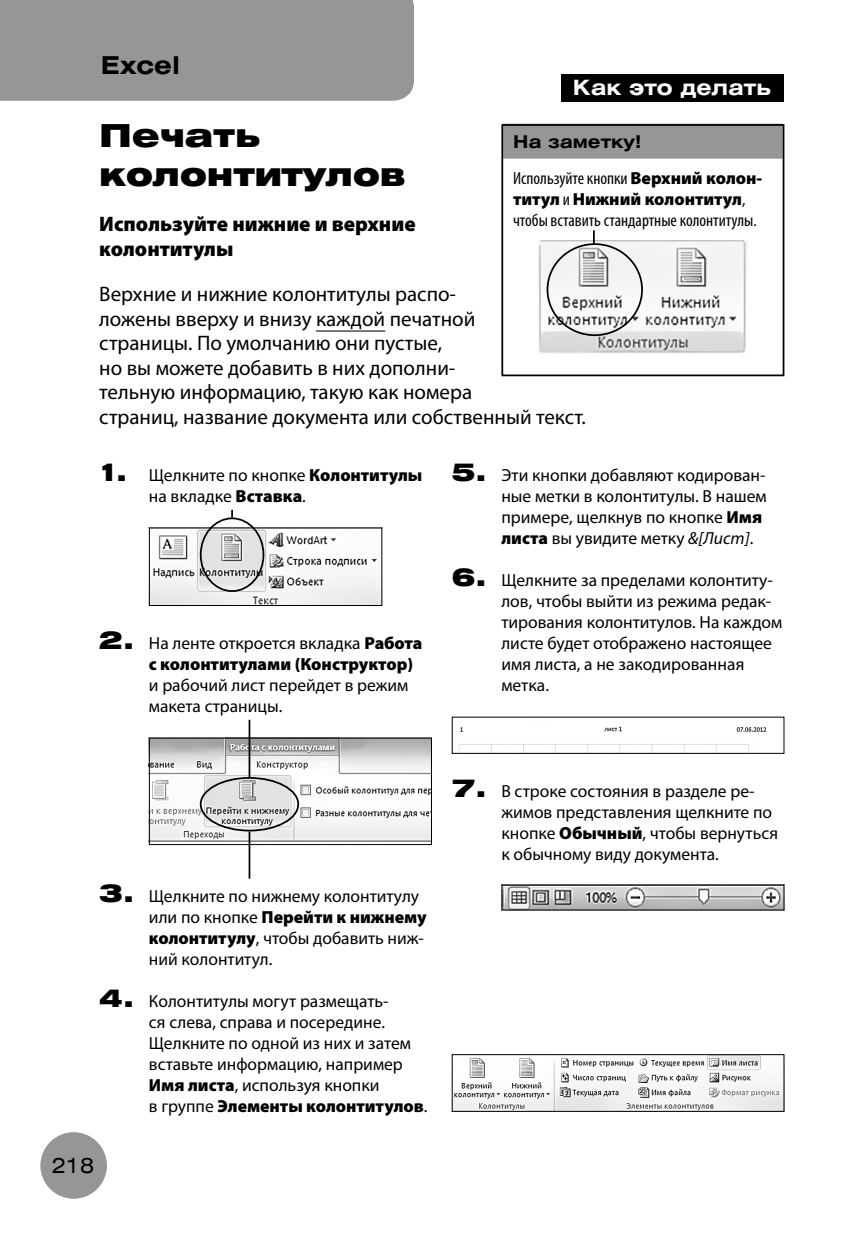
<style>
.page{position:relative;width:844px;height:1241px;background:#fff}
.page>*{position:absolute;margin:0;border:0;box-sizing:border-box;transform-origin:0 0}
._00_Head1{font:900 31.5px/38.5px "Helios Ext";color:#000}
.t1{font:700 24.5px "Helios Ext";color:#000}
._01_Text1{font:21px/24.5px "Myriad Pro";color:#000}
._00_Head4{font:900 21px/24.5px "Myriad Pro";color:#000}
.t2{font:700 21px "Helios Ext";color:#fff}
.t3{font:21px "Helios Ext";color:#000}
._01_NumberList{font:17.5px/21px "Myriad Pro";color:#000}
._02_Zametka2{font:condensed 17.5px/21px "Myriad Pro";color:#000}
._02_Zametka1{font:700 17.5px "Helios Ext";color:#000}
.s1{font-weight:900;font-stretch:normal}
.s2{font-family:"Helios Ext";font-weight:900;font-size:24.5px}
.s3{font-weight:900}
.s4{font-style:italic}
</style>
<div class="page">
<div style="left:0;top:0;width:414px;height:101px;background:#969696"></div>
<div style="left:40px;top:1131px;width:67px;height:67px;background:#969696;border-radius:50%"></div>
<div style="left:561px;top:74px;width:222px;height:28px;background:#000"></div>
<div style="left:503px;top:124px;width:279px;height:35px;background:#969696"></div>
<img style="left:538px;top:240px;width:209px;height:113px">
<div style="left:501px;top:124px;width:283px;height:252px;border:2px solid #000"></div>
<hr style="left:316px;top:330px;width:69px;height:1px;background:#000">
<img style="left:151px;top:529px;width:229px;height:75px">
<div style="left:149px;top:527px;width:233px;height:79px;border:1px solid #000"></div>
<img style="left:151px;top:739px;width:279px;height:102px">
<div style="left:149px;top:737px;width:283px;height:107px;border:1px solid #000"></div>
<img style="left:459px;top:726px;width:308px;height:25px">
<img style="left:503px;top:886px;width:279px;height:22px">
<div style="left:501px;top:884px;width:283px;height:26px;border:1px solid #000"></div>
<img style="left:453px;top:1056px;width:329px;height:53px">
<div style="left:451px;top:1054px;width:333px;height:57px;border:1px solid #000"></div>
<div style="left:546px;top:243px;width:96px;height:93px;border:2px solid #000;border-radius:50%"></div>
<div style="left:200px;top:517px;width:64px;height:75px;border:2px solid #000;border-radius:50%"></div>
<div style="left:200px;top:777px;width:99px;height:54px;border:2px solid #000;border-radius:50%"></div>
<svg style="left:231px;top:509px;width:2px;height:8px"></svg>
<hr style="left:248px;top:831px;width:2px;height:47px;background:#000">
<hr style="left:248px;top:719px;width:2px;height:58px;background:#000">
<svg style="left:593px;top:230px;width:1px;height:13px"></svg>
<h2 class="t1" style="left:101px;top:50px;width:80px">Excel</h2>
<p class="t2" style="left:573px;top:74px;width:200px">Как это делать</p>
<p class="_02_Zametka1" style="left:513px;top:131px;width:130px">На заметку!</p>
<p class="_02_Zametka2" style="left:513px;top:168px;width:251px">Используйте кнопки <span class="s1">Верхний колон&shy;титул</span> и <span class="s1">Нижний колонтитул</span>, чтобы вставить стандартные колонтитулы.</p>
<p class="_00_Head1" style="left:99px;top:117px;width:308px">Печать колонтитулов</p>
<p class="_00_Head4" style="left:99px;top:211px;width:318px">Используйте нижние и верхние колонтитулы</p>
<p class="_01_Text1" style="left:99px;top:281px;width:488px">Верхние и нижние колонтитулы распо-<br>ложены вверху и внизу каждой печатной<br>страницы. По умолчанию они пустые,<br>но вы можете добавить в них дополни-<br>тельную информацию, такую как номера<br>страниц, название документа или собственный текст.</p>
<p class="_01_NumberList" style="left:149px;top:464px;width:275px;text-indent:-50px"><span class="s2">1.</span> Щелкните по кнопке <span class="s3">Колонтитулы </span>на вкладке <span class="s3">Вставка</span>.</p>
<p class="_01_NumberList" style="left:501px;top:464px;width:267px;text-indent:-50px"><span class="s2">5.</span> Эти кнопки добавляют кодирован&shy;ные метки в колонтитулы. В нашем примере, щелкнув по кнопке <span class="s3">Имя листа</span> вы увидите метку <span class="s4">&amp;[Лист]</span>.</p>
<p class="_01_NumberList" style="left:501px;top:569px;width:282px;text-indent:-50px"><span class="s2">6.</span> Щелкните за пределами колонтиту&shy;лов, чтобы выйти из режима редак&shy;тирования колонтитулов. На каждом листе будет отображено настоящее имя листа, а не закодированная метка.</p>
<p class="_01_NumberList" style="left:149px;top:632px;width:275px;text-indent:-50px"><span class="s2">2.</span> На ленте откроется вкладка <span class="s3">Работа с колонтитулами (Конструктор) </span>и рабочий лист перейдет в режим макета страницы.</p>
<p class="_01_NumberList" style="left:149px;top:884px;width:279px;text-indent:-50px"><span class="s2">3.</span> Щелкните по нижнему колонтитулу или по кнопке <span class="s3">Перейти к нижнему колонтитулу</span>, чтобы добавить ниж&shy;ний колонтитул.</p>
<p class="_01_NumberList" style="left:149px;top:989px;width:280px;text-indent:-50px"><span class="s2">4.</span> Колонтитулы могут размещать-<br>ся слева, справа и посередине.<br>Щелкните по одной из них и затем вставьте информацию, например<br><span class="s3">Имя листа</span>, используя кнопки<br>в группе <span class="s3">Элементы колонтитулов</span>.</p>
<p class="t3" style="left:52px;top:1152px;width:44px">218</p>
<p class="_01_NumberList" style="left:501px;top:779px;width:278px;text-indent:-50px"><span class="s2">7.</span> В строке состояния в разделе ре&shy;жимов представления щелкните по кнопке <span class="s3">Обычный</span>, чтобы вернуться к обычному виду документа.</p>
</div>
